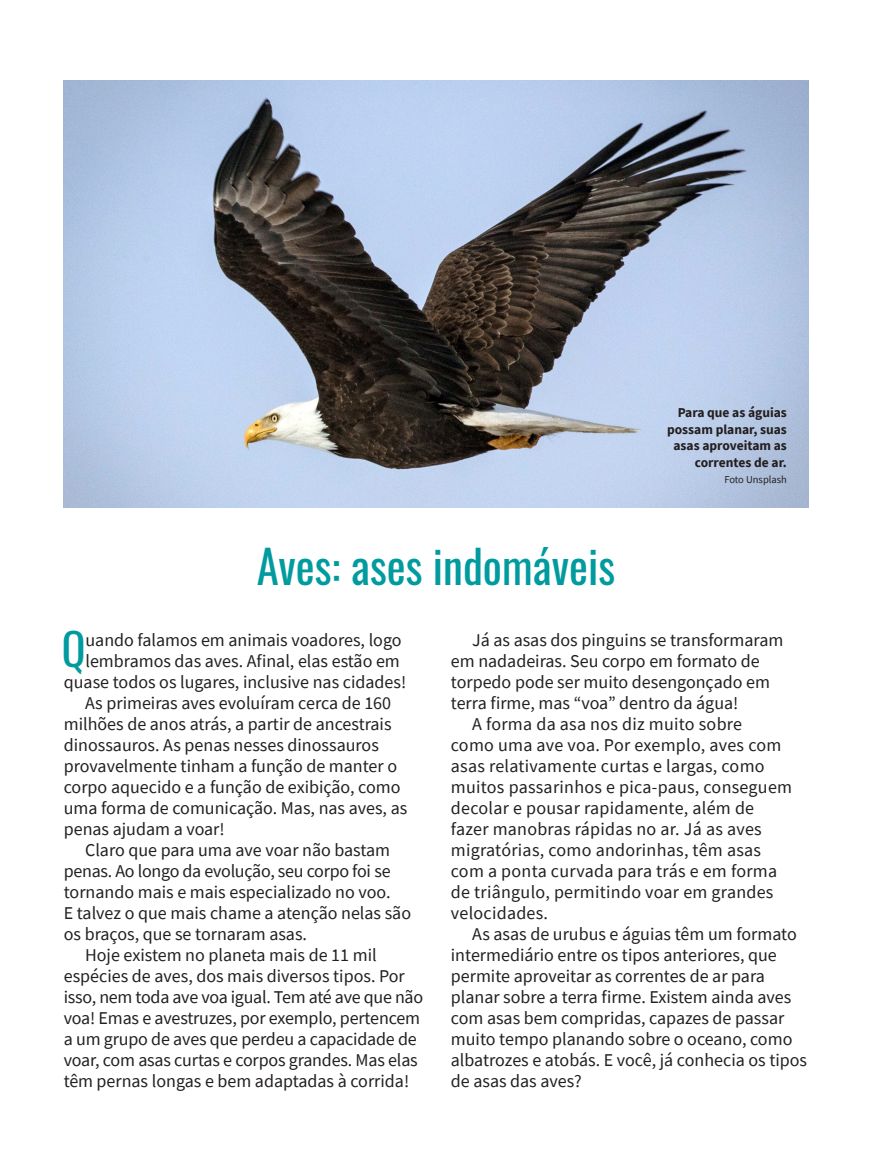
<style>
.page{position:relative;width:872px;height:1170px;background:#fff}
.page>*{position:absolute;margin:0;border:0;box-sizing:border-box;transform-origin:0 0}
.t1{font:45px "Oswald";color:#009b9e}
.t2{font:43.95px "Oswald";color:#009b9e}
.t3{font:18px/21px "Source Sans Pro";color:#231f20}
.t4{font:700 13.5px/16.5px "Source Sans Pro";color:#231f20;text-align:right}
.t5{font:10.5px "Source Sans Pro";color:#231f20}
</style>
<div class="page">
<img style="left:64px;top:81px;width:744px;height:427px">
<p class="t1" style="left:257px;top:526px;width:360px">Aves: ases indomáveis</p>
<p class="t4" style="left:667px;top:404px;width:121px">Para que as águias possam planar, suas asas aproveitam as correntes de ar.</p>
<p class="t5" style="left:724px;top:473px;width:64px">Foto Unsplash</p>
<p class="t2" style="left:62px;top:610px;width:25px">Q</p>
<p class="t3" style="left:85px;top:629px;width:318px">uando falamos em animais voadores, logo</p>
<p class="t3" style="left:85px;top:650px;width:316px">lembramos das aves. Afinal, elas estão em</p>
<p class="t3" style="left:64px;top:671px;width:344px">quase todos os lugares, inclusive nas cidades!</p>
<p class="t3" style="left:64px;top:692px;width:345px;text-indent:21px">As primeiras aves evoluíram cerca de 160 milhões de anos atrás, a partir de ancestrais dinossauros. As penas nesses dinossauros provavelmente tinham a função de manter o corpo aquecido e a função de exibição, como uma forma de comunicação. Mas, nas aves, as penas ajudam a voar!</p>
<p class="t3" style="left:64px;top:839px;width:349px;text-indent:21px">Claro que para uma ave voar não bastam penas. Ao longo da evolução, seu corpo foi se tornando mais e mais especializado no voo.<br>E talvez o que mais chame a atenção nelas são os braços, que se tornaram asas.</p>
<p class="t3" style="left:64px;top:944px;width:361px;text-indent:21px">Hoje existem no planeta mais de 11 mil espécies de aves, dos mais diversos tipos. Por isso, nem toda ave voa igual. Tem até ave que não voa! Emas e avestruzes, por exemplo, pertencem a um grupo de aves que perdeu a capacidade de voar, com asas curtas e corpos grandes. Mas elas têm pernas longas e bem adaptadas à corrida!</p>
<p class="t3" style="left:451px;top:629px;width:334px;text-indent:21px">Já as asas dos pinguins se transformaram em nadadeiras. Seu corpo em formato de torpedo pode ser muito desengonçado em terra firme, mas “voa” dentro da água!</p>
<p class="t3" style="left:451px;top:713px;width:343px;text-indent:21px">A forma da asa nos diz muito sobre<br>como uma ave voa. Por exemplo, aves com asas relativamente curtas e largas, como muitos passarinhos e pica-paus, conseguem decolar e pousar rapidamente, além de fazer manobras rápidas no ar. Já as aves migratórias, como andorinhas, têm asas com a ponta curvada para trás e em forma de triângulo, permitindo voar em grandes velocidades.</p>
<p class="t3" style="left:451px;top:923px;width:358px;text-indent:21px">As asas de urubus e águias têm um formato intermediário entre os tipos anteriores, que permite aproveitar as correntes de ar para planar sobre a terra firme. Existem ainda aves com asas bem compridas, capazes de passar muito tempo planando sobre o oceano, como albatrozes e atobás. E você, já conhecia os tipos de asas das aves?</p>
</div>
